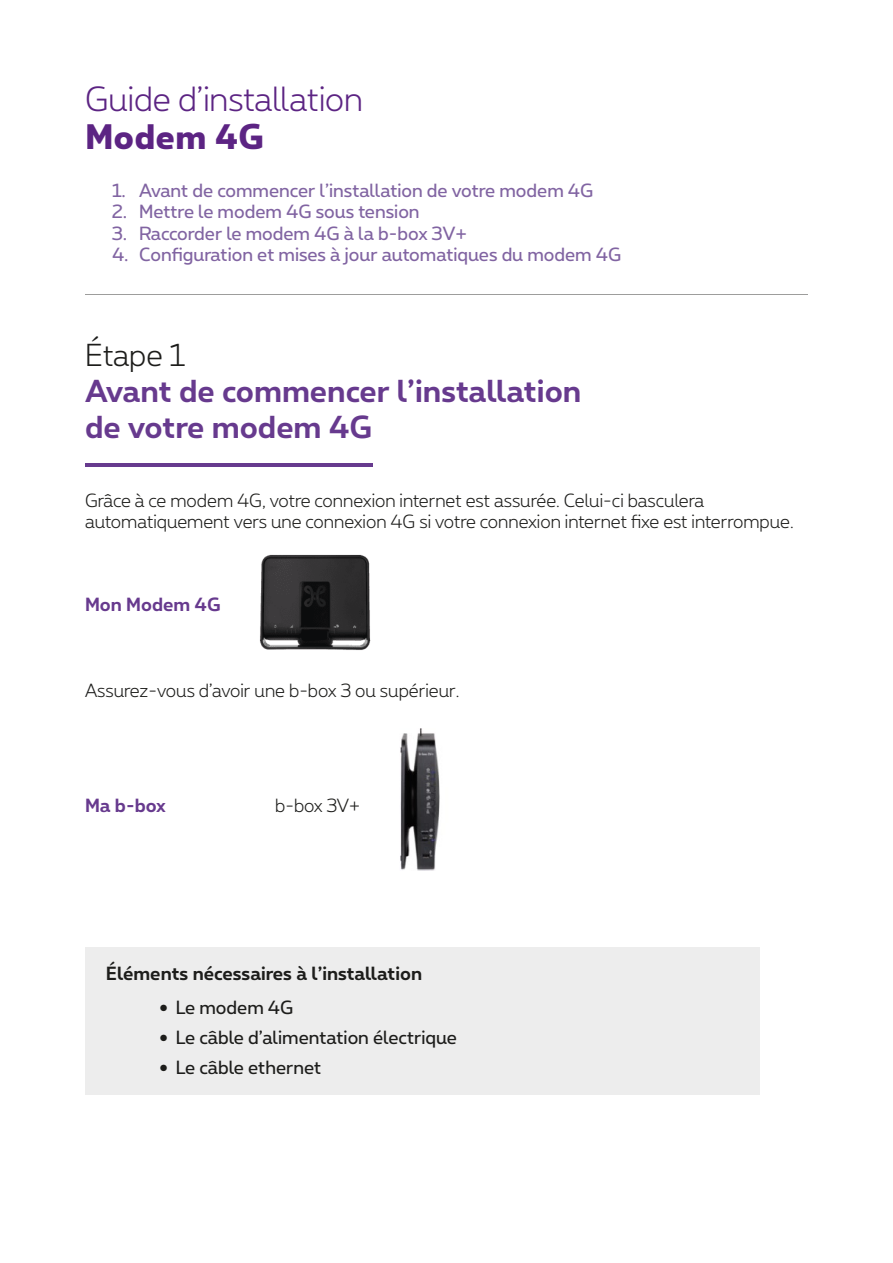
<style>
.page{position:relative;width:893px;height:1263px;background:#fff}
.page>*{position:absolute;margin:0;border:0;box-sizing:border-box;transform-origin:0 0}
.t1{font:300 33px "Proximus";color:#5c2483}
.t2{font:800 33px "Proximus";color:#5c2483}
.t3{font:700 30px/36px "Proximus";color:#673a8e}
.t4{font:300 30px "Proximus";color:#1d1d1b}
.t5{font:300 18px/21.6px "Proximus";color:#1d1d1b}
.t6{font:18px "Proximus";color:#8164a2}
.t7{font:18px "Proximus";color:#1d1d1b}
.t8{font:700 18px "Proximus";color:#1d1d1b}
.t9{font:700 18px "Proximus";color:#673a8e}
</style>
<div class="page">
<hr style="left:85px;top:463px;width:287px;height:3px;background:#673a8e">
<img style="left:260px;top:554px;width:111px;height:96px">
<img style="left:400px;top:728px;width:40px;height:142px">
<div style="left:85px;top:948px;width:675px;height:147px;background:#ededed"></div>
<hr style="left:85px;top:294px;width:723px;height:1px;background:#9d9d9c">
<h1 class="t1" style="left:85px;top:77px;width:279px">Guide d’installation</h1>
<h1 class="t2" style="left:85px;top:113px;width:181px">Modem 4G</h1>
<p class="t6" style="left:112px;top:177px;width:483px">1. Avant de commencer l’installation de votre modem 4G</p>
<p class="t6" style="left:112px;top:199px;width:309px">2. Mettre le modem 4G sous tension</p>
<p class="t6" style="left:112px;top:220px;width:357px">3. Raccorder le modem 4G à la b-box 3V+</p>
<p class="t6" style="left:112px;top:242px;width:511px">4. Configuration et mises à jour automatiques du modem 4G</p>
<h2 class="t4" style="left:85px;top:335px;width:102px">Étape 1</h2>
<h2 class="t3" style="left:85px;top:370px;width:498px">Avant de commencer l’installation de votre modem 4G</h2>
<p class="t5" style="left:85px;top:488px;width:710px">Grâce à ce modem 4G, votre connexion internet est assurée. Celui-ci basculera automatiquement vers une connexion 4G si votre connexion internet fixe est interrompue.</p>
<p class="t9" style="left:85px;top:591px;width:137px">Mon Modem 4G</p>
<p class="t5" style="left:85px;top:679px;width:376px">Assurez-vous d’avoir une b-box 3 ou supérieur.</p>
<p class="t9" style="left:85px;top:792px;width:82px">Ma b-box</p>
<p class="t5" style="left:275px;top:794px;width:87px">b-box 3V+</p>
<p class="t8" style="left:106px;top:960px;width:317px">Éléments nécessaires à l’installation</p>
<p class="t7" style="left:160px;top:994px;width:135px">● Le modem 4G</p>
<p class="t7" style="left:160px;top:1024px;width:298px">● Le câble d’alimentation électrique</p>
<p class="t7" style="left:160px;top:1054px;width:162px">● Le câble ethernet</p>
</div>
